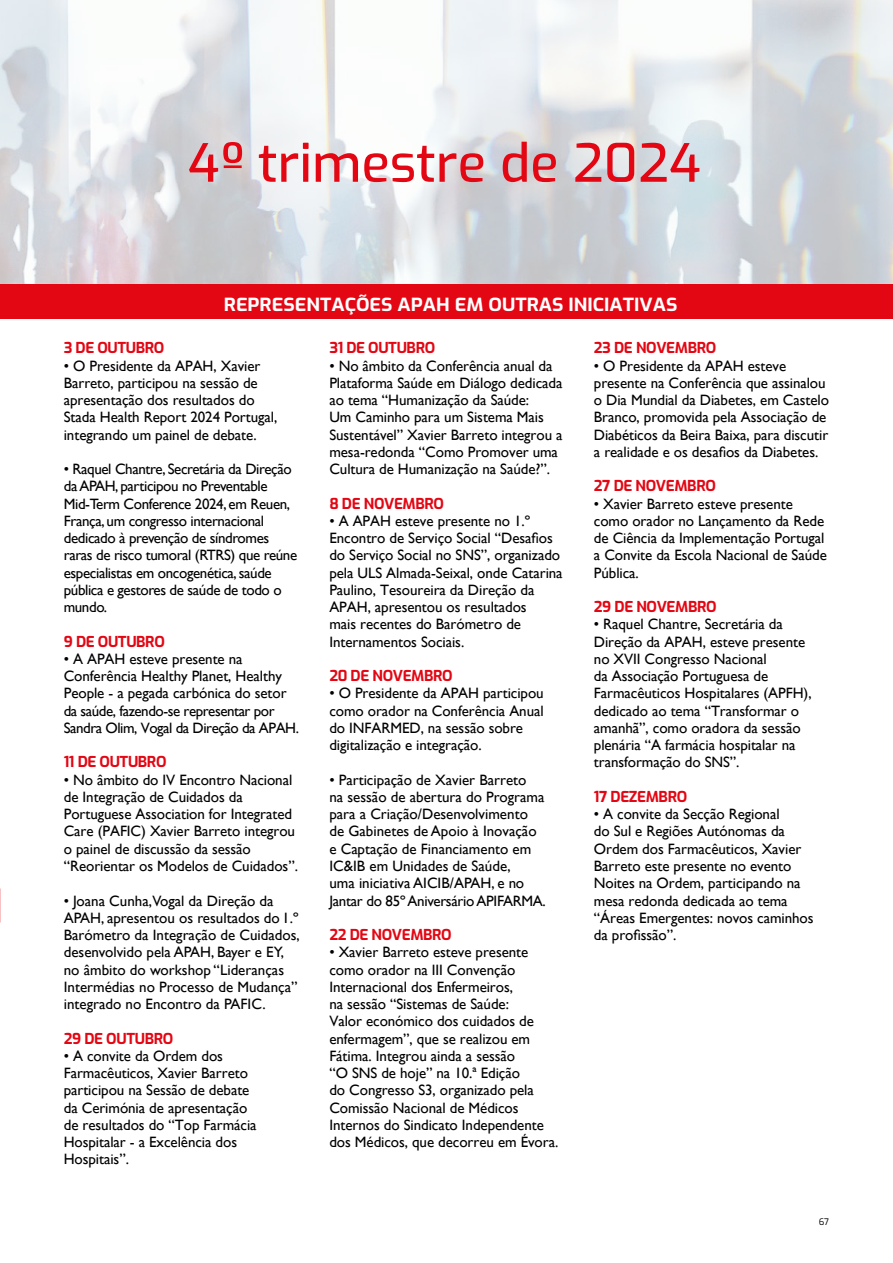
<style>
.page{position:relative;width:893px;height:1263px;background:#fff}
.page>*{position:absolute;margin:0;border:0;box-sizing:border-box;transform-origin:0 0}
.t1{font:52.5px "Exo";color:#e30613}
.t2{font:18px "Exo";color:#fff;scale:1.08 1}
.t3{font:15px/17.2px "Gill Sans";letter-spacing:-.005em;color:#000}
.t4{font:15px/17.2px "Gill Sans";letter-spacing:-.025em;color:#000}
.t5{font:15px "Exo";letter-spacing:-.025em;color:#e30613}
.t6{font:9px "Exo";color:#000}
</style>
<div class="page">
<img style="left:0;top:0;width:893px;height:284px">
<div style="left:0;top:284px;width:893px;height:35px;background:#e30613"></div>
<h1 class="t1" style="left:188px;top:125px;width:514px">4º trimestre de 2024</h1>
<p class="t2" style="left:224px;top:291px;width:422px">REPRESENTAÇÕES APAH EM OUTRAS INICIATIVAS</p>
<p class="t5" style="left:64px;top:337px;width:102px">3 DE OUTUBRO</p>
<p class="t3" style="left:64px;top:357px;width:215px">• O Presidente da APAH, Xavier<br>Barreto, participou na sessão de apresentação dos resultados do<br>Stada Health Report 2024 Portugal, integrando um painel de debate.</p>
<p class="t4" style="left:64px;top:460px;width:235px">• Raquel Chantre, Secretária da Direção da APAH, participou no Preventable Mid-Term Conference 2024, em Reuen, França, um congresso internacional dedicado à prevenção de síndromes raras de risco tumoral (RTRS) que reúne especialistas em oncogenética, saúde pública e gestores de saúde de todo o mundo.</p>
<p class="t5" style="left:64px;top:630px;width:103px">9 DE OUTUBRO</p>
<p class="t3" style="left:64px;top:650px;width:237px">• A APAH esteve presente na Conferência Healthy Planet, Healthy People - a pegada carbónica do setor da saúde, fazendo-se representar por Sandra Olim, Vogal da Direção da APAH.</p>
<p class="t5" style="left:64px;top:751px;width:104px">11 DE OUTUBRO</p>
<p class="t3" style="left:64px;top:771px;width:236px">• No âmbito do IV Encontro Nacional de Integração de Cuidados da Portuguese Association for Integrated Care (PAFIC) Xavier Barreto integrou o painel de discussão da sessão “Reorientar os Modelos de Cuidados”.</p>
<p class="t3" style="left:64px;top:892px;width:238px">• Joana Cunha,Vogal da Direção da APAH, apresentou os resultados do 1.º Barómetro da Integração de Cuidados, desenvolvido pela APAH, Bayer e EY, no âmbito do workshop “Lideranças Intermédias no Processo de Mudança” integrado no Encontro da PAFIC.</p>
<p class="t5" style="left:64px;top:1027px;width:111px">29 DE OUTUBRO</p>
<p class="t3" style="left:64px;top:1047px;width:194px">• A convite da Ordem dos<br>Farmacêuticos, Xavier Barreto participou na Sessão de debate da Cerimónia de apresentação de resultados do “Top Farmácia<br>Hospitalar - a Excelência dos<br>Hospitais”.</p>
<p class="t5" style="left:329px;top:337px;width:107px">31 DE OUTUBRO</p>
<p class="t3" style="left:329px;top:357px;width:235px">• No âmbito da Conferência anual da Plataforma Saúde em Diálogo dedicada ao tema “Humanização da Saúde:<br>Um Caminho para um Sistema Mais Sustentável” Xavier Barreto integrou a mesa-redonda “Como Promover uma Cultura de Humanização na Saúde?”.</p>
<p class="t5" style="left:329px;top:492px;width:116px">8 DE NOVEMBRO</p>
<p class="t3" style="left:329px;top:512px;width:235px">• A APAH esteve presente no 1.º Encontro de Serviço Social “Desafios do Serviço Social no SNS”, organizado pela ULS Almada-Seixal, onde Catarina Paulino, Tesoureira da Direção da APAH, apresentou os resultados<br>mais recentes do Barómetro de Internamentos Sociais.</p>
<p class="t5" style="left:329px;top:665px;width:125px">20 DE NOVEMBRO</p>
<p class="t3" style="left:329px;top:685px;width:216px">• O Presidente da APAH participou como orador na Conferência Anual do INFARMED, na sessão sobre digitalização e integração.</p>
<p class="t3" style="left:329px;top:771px;width:218px">• Participação de Xavier Barreto<br>na sessão de abertura do Programa para a Criação/Desenvolvimento de Gabinetes de Apoio à Inovação e Captação de Financiamento em<br>IC&amp;IB em Unidades de Saúde,<br>uma iniciativa AICIB/APAH, e no<br>Jantar do 85º Aniversário APIFARMA.</p>
<p class="t5" style="left:329px;top:924px;width:124px">22 DE NOVEMBRO</p>
<p class="t3" style="left:329px;top:943px;width:230px">• Xavier Barreto esteve presente como orador na III Convenção<br>Internacional dos Enfermeiros,<br>na sessão “Sistemas de Saúde:<br>Valor económico dos cuidados de enfermagem”, que se realizou em<br>Fátima. Integrou ainda a sessão<br>“O SNS de hoje” na 10.ª Edição<br>do Congresso S3, organizado pela<br>Comissão Nacional de Médicos<br>Internos do Sindicato Independente dos Médicos, que decorreu em Évora.</p>
<p class="t5" style="left:594px;top:337px;width:124px">23 DE NOVEMBRO</p>
<p class="t3" style="left:594px;top:357px;width:237px">• O Presidente da APAH esteve presente na Conferência que assinalou o Dia Mundial da Diabetes, em Castelo Branco, promovida pela Associação de Diabéticos da Beira Baixa, para discutir a realidade e os desafios da Diabetes.</p>
<p class="t5" style="left:594px;top:475px;width:123px">27 DE NOVEMBRO</p>
<p class="t3" style="left:594px;top:495px;width:234px">• Xavier Barreto esteve presente como orador no Lançamento da Rede de Ciência da Implementação Portugal a Convite da Escola Nacional de Saúde<br>Pública.</p>
<p class="t5" style="left:594px;top:596px;width:124px">29 DE NOVEMBRO</p>
<p class="t3" style="left:594px;top:616px;width:219px">• Raquel Chantre, Secretária da<br>Direção da APAH, esteve presente no XVII Congresso Nacional<br>da Associação Portuguesa de<br>Farmacêuticos Hospitalares (APFH), dedicado ao tema “Transformar o amanhã”, como oradora da sessão plenária “A farmácia hospitalar na transformação do SNS”.</p>
<p class="t5" style="left:594px;top:786px;width:95px">17 DEZEMBRO</p>
<p class="t3" style="left:594px;top:805px;width:221px">• A convite da Secção Regional<br>do Sul e Regiões Autónomas da<br>Ordem dos Farmacêuticos, Xavier<br>Barreto este presente no evento<br>Noites na Ordem, participando na mesa redonda dedicada ao tema “Áreas Emergentes: novos caminhos da profissão”.</p>
<p class="t6" style="left:819px;top:1215px;width:12px">67</p>
</div>
